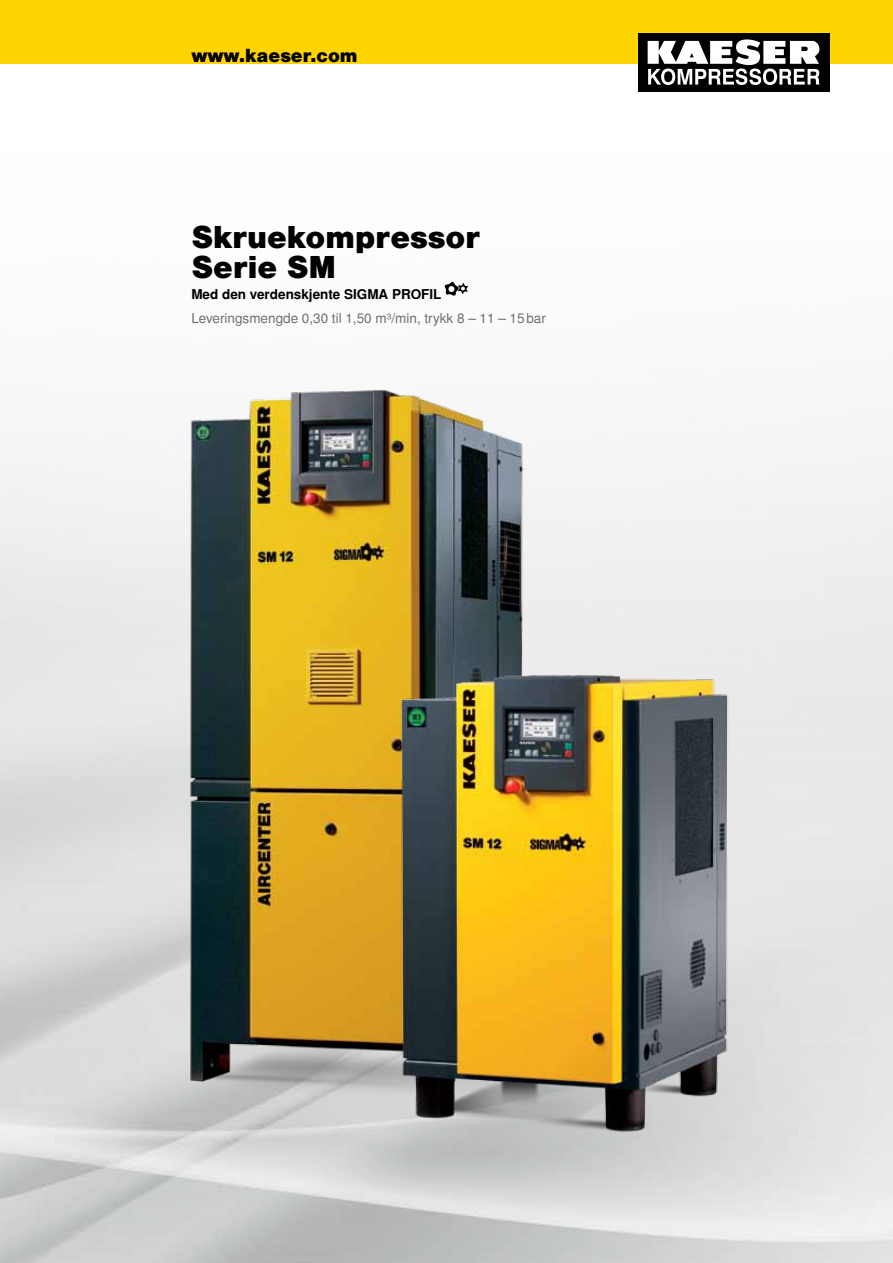
<style>
.page{position:relative;width:893px;height:1263px;background:#fff}
.page>*{position:absolute;margin:0;border:0;box-sizing:border-box;transform-origin:0 0}
.t1{font:900 30px/30px "Nimbus San L";color:#000}
.t2{font:900 18px "Nimbus San L";color:#000}
.t3{font:13.5px "Nimbus San L";color:#6d6e71}
.t4{font:700 13.5px "Nimbus San L";color:#000}
</style>
<div class="page">
<img style="left:0;top:64px;width:893px;height:1199px">
<div style="left:0;top:0;width:893px;height:64px;background:#ffd400"></div>
<div style="left:638px;top:33px;width:191px;height:58px;background:#000"></div>
<svg style="left:648px;top:39px;width:171px;height:46px"></svg>
<img style="left:149px;top:362px;width:595px;height:774px">
<img style="left:326px;top:623px;width:494px;height:534px">
<svg style="left:444px;top:282px;width:24px;height:14px"></svg>
<h2 class="t2" style="left:191px;top:45px;width:168px">www.kaeser.com</h2>
<h1 class="t1" style="left:192px;top:222px;width:290px">Skruekompressor<br>Serie SM</h1>
<p class="t4" style="left:191px;top:286px;width:252px">Med den verdenskjente SIGMA PROFIL</p>
<p class="t3" style="left:191px;top:310px;width:356px">Leveringsmengde 0,30 til 1,50 m³/min, trykk 8 – 11 – 15bar</p>
</div>
